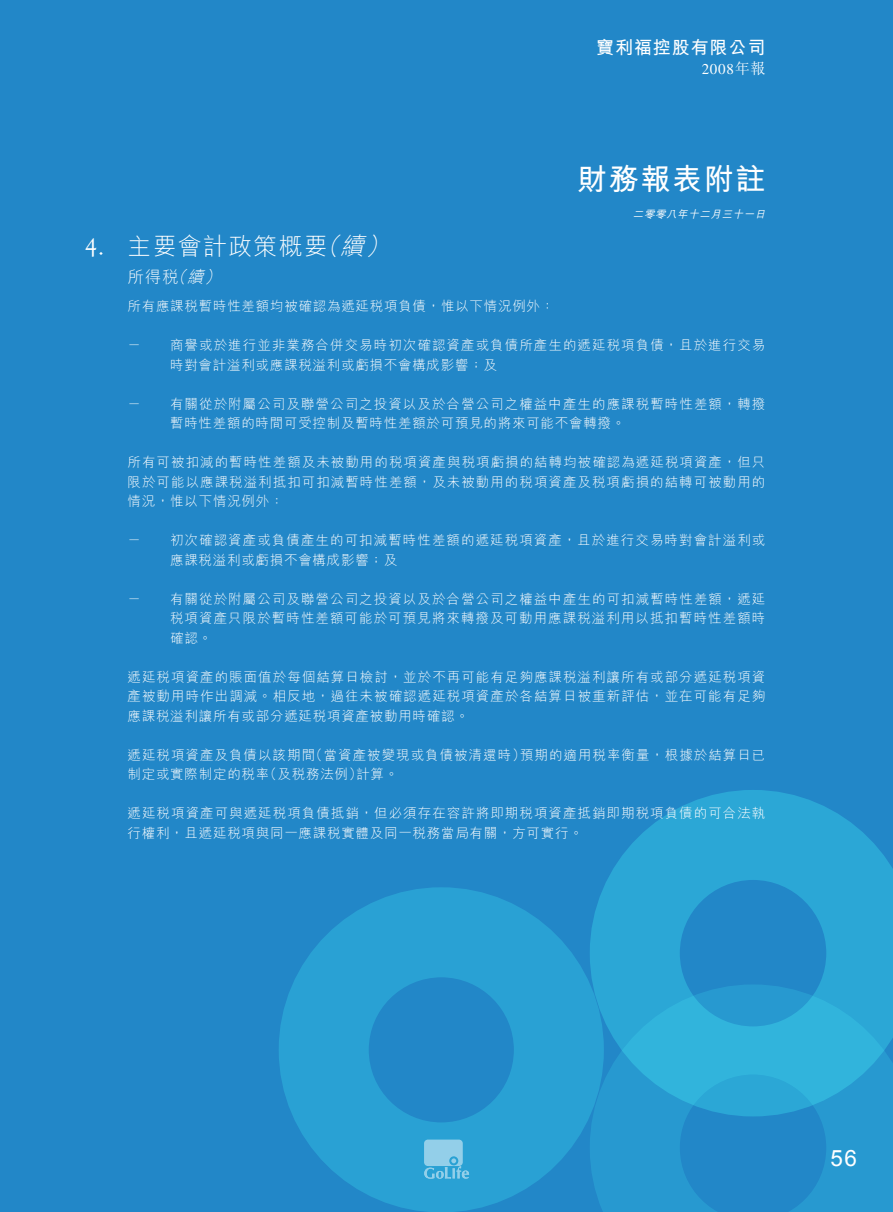
<style>
.page{position:relative;width:893px;height:1212px;background:#2287c8}
.page>*{position:absolute;margin:0;border:0;box-sizing:border-box;transform-origin:0 0}
.t1{font:700 30px "M Hei HK";letter-spacing:.055em;color:#fff}
.t2{font:300 24px "M Hei HK";letter-spacing:.05em;color:#fff}
.t3{font:22.5px "Arial";color:#fff}
.t4{font:700 18px "M Hei HK";letter-spacing:.05em;color:#fff}
.t5{font:300 16.5px "M Hei HK";color:#fff}
.t6{font:15px "Times";color:#fff}
.t7{font:300 13.5px/19.5px "M Hei HK";letter-spacing:.075em;color:#fff}
.t8{font:300 13.5px "M Hei HK";letter-spacing:.055em;color:#fff}
.t9{font:italic 500 10.5px "M Hei HK";color:#fff}
.s1{font-family:"M Sung HK";font-weight:300}
.s2{font-family:"Goudy Std";font-weight:400}
.s3{font-style:italic}
</style>
<div class="page">
<div style="left:279px;top:887px;width:325px;height:325px;border:90px solid #fff;border-radius:50%"></div>
<svg style="left:590px;top:1116px;width:303px;height:96px"></svg>
<svg style="left:590px;top:790px;width:303px;height:326px"></svg>
<svg style="left:424px;top:1139px;width:45px;height:39px;background:#6fbfe1"></svg>
<p class="t4" style="left:596px;top:34px;width:171px">寶利福控股有限公司</p>
<p class="t6" style="left:702px;top:60px;width:65px">2008<span class="s1">年報</span></p>
<p class="t1" style="left:577px;top:157px;width:190px">財務報表附註</p>
<p class="t9" style="left:633px;top:207px;width:137px">二零零八年十二月三十一日</p>
<p class="t2" style="left:85px;top:230px;width:313px"><span class="s2">4.</span> 主要會計政策概要<span class="s3">（續）</span></p>
<p class="t5" style="left:128px;top:266px;width:100px">所得稅<span class="s3">（續）</span></p>
<p class="t8" style="left:128px;top:297px;width:428px">所有應課稅暫時性差額均被確認為遞延稅項負債，惟以下情況例外：</p>
<p class="t7" style="left:128px;top:335px;width:15px">－</p>
<p class="t7" style="left:170px;top:335px;width:597px">商譽或於進行並非業務合併交易時初次確認資產或負債所產生的遞延稅項負債，且於進行交易時對會計溢利或應課稅溢利或虧損不會構成影響；及</p>
<p class="t7" style="left:128px;top:394px;width:15px">－</p>
<p class="t7" style="left:170px;top:394px;width:597px">有關從於附屬公司及聯營公司之投資以及於合營公司之權益中產生的應課稅暫時性差額，轉撥暫時性差額的時間可受控制及暫時性差額於可預見的將來可能不會轉撥。</p>
<p class="t7" style="left:128px;top:452px;width:639px;text-align:justify">所有可被扣減的暫時性差額及未被動用的稅項資產與稅項虧損的結轉均被確認為遞延稅項資產，但只限於可能以應課稅溢利抵扣可扣減暫時性差額，及未被動用的稅項資產及稅項虧損的結轉可被動用的情況，惟以下情況例外：</p>
<p class="t7" style="left:128px;top:530px;width:15px">－</p>
<p class="t7" style="left:170px;top:530px;width:597px">初次確認資產或負債產生的可扣減暫時性差額的遞延稅項資產，且於進行交易時對會計溢利或應課稅溢利或虧損不會構成影響；及</p>
<p class="t7" style="left:128px;top:589px;width:15px">－</p>
<p class="t7" style="left:170px;top:589px;width:597px;text-align:justify">有關從於附屬公司及聯營公司之投資以及於合營公司之權益中產生的可扣減暫時性差額，遞延稅項資產只限於暫時性差額可能於可預見將來轉撥及可動用應課稅溢利用以抵扣暫時性差額時確認。</p>
<p class="t7" style="left:128px;top:667px;width:639px;text-align:justify">遞延稅項資產的賬面值於每個結算日檢討，並於不再可能有足夠應課稅溢利讓所有或部分遞延稅項資產被動用時作出調減。相反地，過往未被確認遞延稅項資產於各結算日被重新評估，並在可能有足夠應課稅溢利讓所有或部分遞延稅項資產被動用時確認。</p>
<p class="t7" style="left:128px;top:745px;width:639px">遞延稅項資產及負債以該期間（當資產被變現或負債被清還時）預期的適用稅率衡量，根據於結算日已制定或實際制定的稅率（及稅務法例）計算。</p>
<p class="t7" style="left:128px;top:803px;width:639px">遞延稅項資產可與遞延稅項負債抵銷，但必須存在容許將即期稅項資產抵銷即期稅項負債的可合法執行權利，且遞延稅項與同一應課稅實體及同一稅務當局有關，方可實行。</p>
<p class="t3" style="left:830px;top:1144px;width:28px">56</p>
</div>
